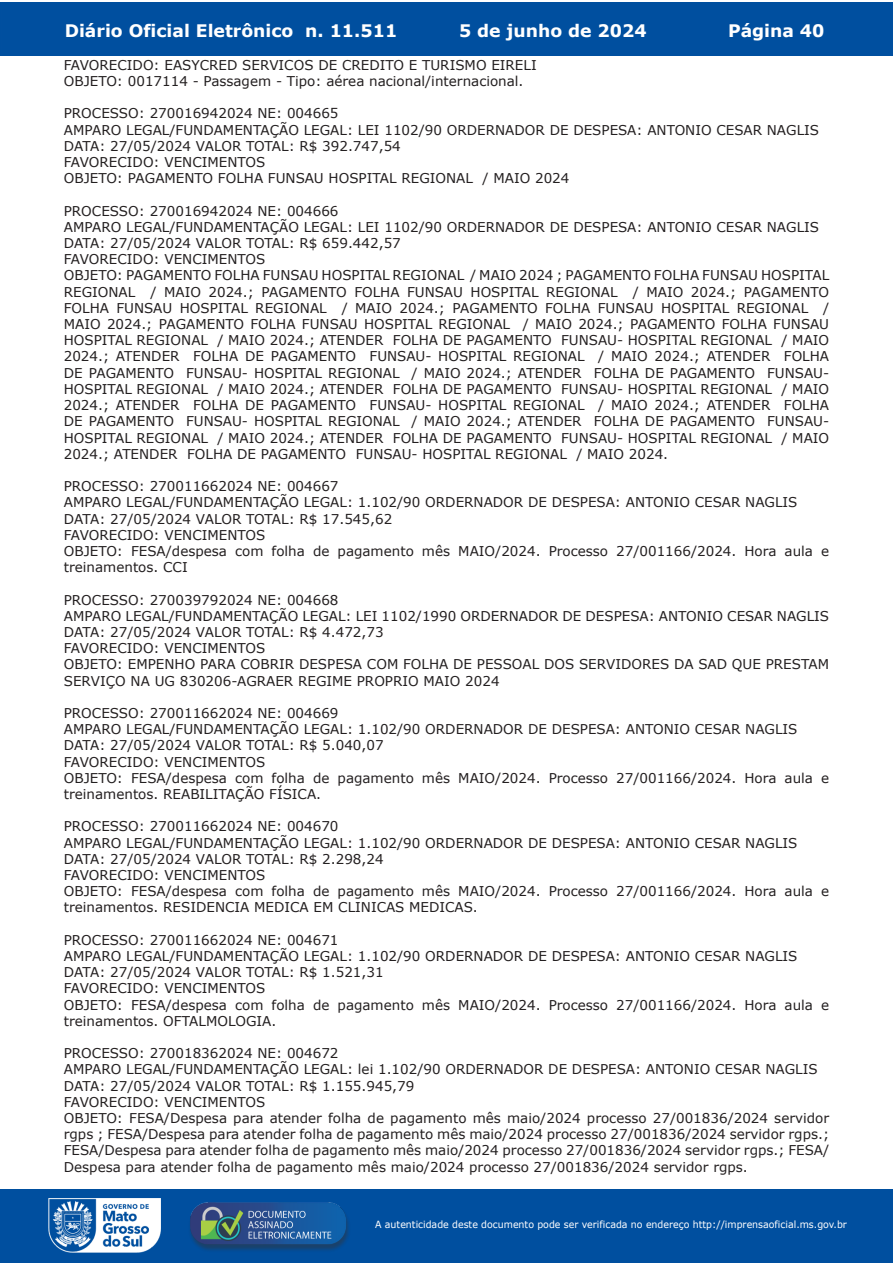
<style>
.page{position:relative;width:893px;height:1263px;background:#fff}
.page>*{position:absolute;margin:0;border:0;box-sizing:border-box;transform-origin:0 0}
.t1{font:700 17.25px "Verdana";color:#fff}
.t2{font:13.5px/16.2px "Verdana";color:#231f20}
.t3{font:9.9px "Verdana";color:#fff;scale:.95 1}
</style>
<div class="page">
<div style="left:0;top:2px;width:893px;height:53px;background:#004f9f"></div>
<div style="left:1px;top:1189px;width:892px;height:74px;background:#004f9f"></div>
<img style="left:49px;top:1198px;width:111px;height:54px">
<img style="left:185px;top:1201px;width:168px;height:54px">
<p class="t1" style="left:65px;top:18px;width:334px">Diário Oficial Eletrônico n. 11.511</p>
<p class="t1" style="left:459px;top:18px;width:189px">5 de junho de 2024</p>
<p class="t1" style="left:728px;top:18px;width:98px">Página 40</p>
<p class="t2" style="left:64px;top:57px;width:474px">FAVORECIDO: EASYCRED SERVICOS DE CREDITO E TURISMO EIRELI<br>OBJETO: 0017114 - Passagem - Tipo: aérea nacional/internacional.</p>
<p class="t2" style="left:64px;top:105px;width:757px">PROCESSO: 270016942024 NE: 004665<br>AMPARO LEGAL/FUNDAMENTAÇÃO LEGAL: LEI 1102/90 ORDERNADOR DE DESPESA: ANTONIO CESAR NAGLIS DATA: 27/05/2024 VALOR TOTAL: R$ 392.747,54<br>FAVORECIDO: VENCIMENTOS<br>OBJETO: PAGAMENTO FOLHA FUNSAU HOSPITAL REGIONAL / MAIO 2024</p>
<p class="t2" style="left:64px;top:203px;width:767px">PROCESSO: 270016942024 NE: 004666<br>AMPARO LEGAL/FUNDAMENTAÇÃO LEGAL: LEI 1102/90 ORDERNADOR DE DESPESA: ANTONIO CESAR NAGLIS DATA: 27/05/2024 VALOR TOTAL: R$ 659.442,57<br>FAVORECIDO: VENCIMENTOS<br>OBJETO: PAGAMENTO FOLHA FUNSAU HOSPITAL REGIONAL / MAIO 2024 ; PAGAMENTO FOLHA FUNSAU HOSPITAL REGIONAL / MAIO 2024.; PAGAMENTO FOLHA FUNSAU HOSPITAL REGIONAL / MAIO 2024.; PAGAMENTO FOLHA FUNSAU HOSPITAL REGIONAL / MAIO 2024.; PAGAMENTO FOLHA FUNSAU HOSPITAL REGIONAL / MAIO 2024.; PAGAMENTO FOLHA FUNSAU HOSPITAL REGIONAL / MAIO 2024.; PAGAMENTO FOLHA FUNSAU HOSPITAL REGIONAL / MAIO 2024.; ATENDER FOLHA DE PAGAMENTO FUNSAU- HOSPITAL REGIONAL / MAIO 2024.; ATENDER FOLHA DE PAGAMENTO FUNSAU- HOSPITAL REGIONAL / MAIO 2024.; ATENDER FOLHA DE PAGAMENTO FUNSAU- HOSPITAL REGIONAL / MAIO 2024.; ATENDER FOLHA DE PAGAMENTO FUNSAU-HOSPITAL REGIONAL / MAIO 2024.; ATENDER FOLHA DE PAGAMENTO FUNSAU- HOSPITAL REGIONAL / MAIO 2024.; ATENDER FOLHA DE PAGAMENTO FUNSAU- HOSPITAL REGIONAL / MAIO 2024.; ATENDER FOLHA DE PAGAMENTO FUNSAU- HOSPITAL REGIONAL / MAIO 2024.; ATENDER FOLHA DE PAGAMENTO FUNSAU-HOSPITAL REGIONAL / MAIO 2024.; ATENDER FOLHA DE PAGAMENTO FUNSAU- HOSPITAL REGIONAL / MAIO 2024.; ATENDER FOLHA DE PAGAMENTO FUNSAU- HOSPITAL REGIONAL / MAIO 2024.</p>
<p class="t2" style="left:64px;top:478px;width:767px">PROCESSO: 270011662024 NE: 004667<br>AMPARO LEGAL/FUNDAMENTAÇÃO LEGAL: 1.102/90 ORDERNADOR DE DESPESA: ANTONIO CESAR NAGLIS DATA: 27/05/2024 VALOR TOTAL: R$ 17.545,62<br>FAVORECIDO: VENCIMENTOS<br>OBJETO: FESA/despesa com folha de pagamento mês MAIO/2024. Processo 27/001166/2024. Hora aula e treinamentos. CCI</p>
<p class="t2" style="left:64px;top:591px;width:767px">PROCESSO: 270039792024 NE: 004668<br>AMPARO LEGAL/FUNDAMENTAÇÃO LEGAL: LEI 1102/1990 ORDERNADOR DE DESPESA: ANTONIO CESAR NAGLIS DATA: 27/05/2024 VALOR TOTAL: R$ 4.472,73<br>FAVORECIDO: VENCIMENTOS<br>OBJETO: EMPENHO PARA COBRIR DESPESA COM FOLHA DE PESSOAL DOS SERVIDORES DA SAD QUE PRESTAM SERVIÇO NA UG 830206-AGRAER REGIME PROPRIO MAIO 2024</p>
<p class="t2" style="left:64px;top:705px;width:767px">PROCESSO: 270011662024 NE: 004669<br>AMPARO LEGAL/FUNDAMENTAÇÃO LEGAL: 1.102/90 ORDERNADOR DE DESPESA: ANTONIO CESAR NAGLIS DATA: 27/05/2024 VALOR TOTAL: R$ 5.040,07<br>FAVORECIDO: VENCIMENTOS<br>OBJETO: FESA/despesa com folha de pagamento mês MAIO/2024. Processo 27/001166/2024. Hora aula e treinamentos. REABILITAÇÃO FÍSICA.</p>
<p class="t2" style="left:64px;top:818px;width:767px">PROCESSO: 270011662024 NE: 004670<br>AMPARO LEGAL/FUNDAMENTAÇÃO LEGAL: 1.102/90 ORDERNADOR DE DESPESA: ANTONIO CESAR NAGLIS DATA: 27/05/2024 VALOR TOTAL: R$ 2.298,24<br>FAVORECIDO: VENCIMENTOS<br>OBJETO: FESA/despesa com folha de pagamento mês MAIO/2024. Processo 27/001166/2024. Hora aula e treinamentos. RESIDENCIA MEDICA EM CLINICAS MEDICAS.</p>
<p class="t2" style="left:64px;top:932px;width:767px">PROCESSO: 270011662024 NE: 004671<br>AMPARO LEGAL/FUNDAMENTAÇÃO LEGAL: 1.102/90 ORDERNADOR DE DESPESA: ANTONIO CESAR NAGLIS DATA: 27/05/2024 VALOR TOTAL: R$ 1.521,31<br>FAVORECIDO: VENCIMENTOS<br>OBJETO: FESA/despesa com folha de pagamento mês MAIO/2024. Processo 27/001166/2024. Hora aula e treinamentos. OFTALMOLOGIA.</p>
<p class="t2" style="left:64px;top:1045px;width:767px">PROCESSO: 270018362024 NE: 004672<br>AMPARO LEGAL/FUNDAMENTAÇÃO LEGAL: lei 1.102/90 ORDERNADOR DE DESPESA: ANTONIO CESAR NAGLIS DATA: 27/05/2024 VALOR TOTAL: R$ 1.155.945,79<br>FAVORECIDO: VENCIMENTOS<br>OBJETO: FESA/Despesa para atender folha de pagamento mês maio/2024 processo 27/001836/2024 servidor rgps ; FESA/Despesa para atender folha de pagamento mês maio/2024 processo 27/001836/2024 servidor rgps.; FESA/Despesa para atender folha de pagamento mês maio/2024 processo 27/001836/2024 servidor rgps.; FESA/ Despesa para atender folha de pagamento mês maio/2024 processo 27/001836/2024 servidor rgps.</p>
<p class="t3" style="left:375px;top:1218px;width:498px">A autenticidade deste documento pode ser verificada no endereço http://imprensaoficial.ms.gov.br</p>
</div>
